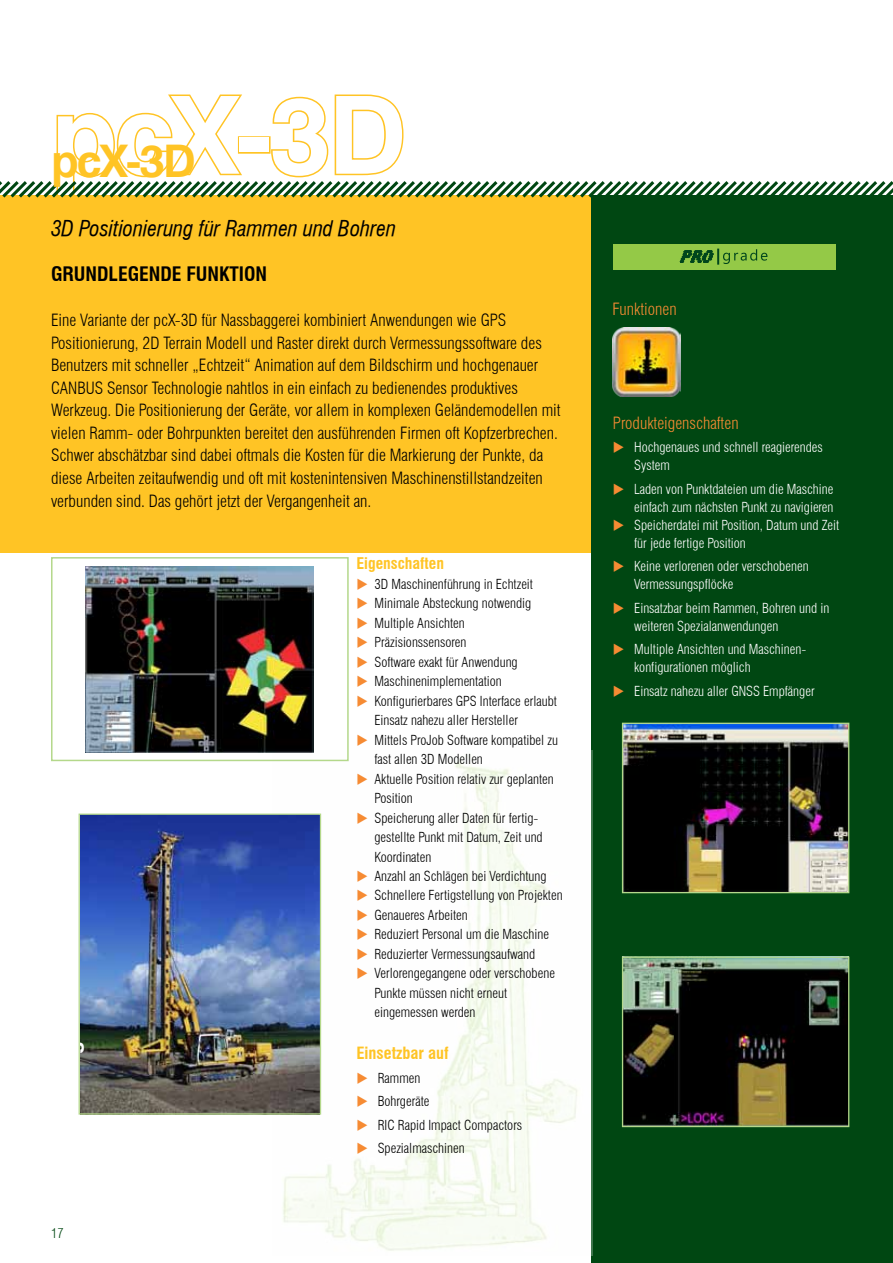
<style>
.page{position:relative;width:893px;height:1263px;background:#fff}
.page>*{position:absolute;margin:0;border:0;box-sizing:border-box;transform-origin:0 0}
.t1{font:700 108px "Swiss 721 BT";color:#fff}
.t2{font:700 45px "Swiss 721 BT";color:#ffc425}
.t3{font:21px "Swiss 721 Condensed Italic BT";color:#000}
.t4{font:700 condensed 19.5px "Swiss 721 BT";color:#000}
.t5{font:300 condensed 16.5px/22.5px "Swiss 721 BT";color:#000}
.t6{font:300 condensed 16.5px "Swiss 721 BT";color:#f68b33}
.t7{font:700 condensed 16.5px "Swiss 721 BT";color:#ffc425}
.t8{font:700 condensed 15.75px "Swiss 721 BT";color:#ffc425}
.t9{font:300 condensed 13.5px/19.5px "Swiss 721 BT";color:#000}
.t10{font:300 condensed 13.5px/18px "Swiss 721 BT";color:#fff}
.t11{font:300 condensed 13.5px "Swiss 721 BT";color:#004712}
.s1{color:#f68b33}
</style>
<div class="page">
<div style="left:0;top:196px;width:623px;height:357px;background:#ffc425"></div>
<div style="left:591px;top:196px;width:302px;height:1067px;background:#004712"></div>
<img style="left:272px;top:751px;width:321px;height:504px">
<img style="left:81px;top:815px;width:238px;height:297px">
<svg style="left:0;top:94px;width:893px;height:104px"></svg>
<div style="left:613px;top:244px;width:222px;height:25px;background:#94c947"></div>
<svg style="left:680px;top:249px;width:87px;height:16px"></svg>
<img style="left:612px;top:328px;width:68px;height:68px">
<div style="left:51px;top:557px;width:298px;height:204px;border:2px solid #b4d88b"></div>
<img style="left:86px;top:566px;width:228px;height:186px">
<img style="left:624px;top:725px;width:223px;height:166px">
<div style="left:622px;top:723px;width:227px;height:170px;border:1px solid #b4d88b"></div>
<img style="left:624px;top:958px;width:223px;height:167px">
<div style="left:622px;top:956px;width:227px;height:171px;border:1px solid #b4d88b"></div>
<div style="left:79px;top:813px;width:242px;height:301px;border:1px solid #b4d88b"></div>
<svg style="left:368px;top:900px;width:14px;height:1px"></svg>
<svg style="left:368px;top:920px;width:14px;height:1px"></svg>
<svg style="left:368px;top:939px;width:14px;height:1px"></svg>
<svg style="left:368px;top:959px;width:14px;height:1px"></svg>
<svg style="left:368px;top:978px;width:14px;height:1px"></svg>
<h1 class="t1" style="left:51px;top:70px;width:357px">pcX-3D</h1>
<h2 class="t2" style="left:51px;top:134px;width:146px">pcX-3D</h2>
<h3 class="t3" style="left:51px;top:216px;width:346px">3D Positionierung für Rammen und Bohren</h3>
<h3 class="t4" style="left:51px;top:263px;width:218px">GRUNDLEGENDE FUNKTION</h3>
<p class="t5" style="left:51px;top:309px;width:511px">Eine Variante der pcX-3D für Nassbaggerei kombiniert Anwendungen wie GPS Positionierung, 2D Terrain Modell und Raster direkt durch Vermessungssoftware des Benutzers mit schneller „Echtzeit“ Animation auf dem Bildschirm und hochgenauer CANBUS Sensor Technologie nahtlos in ein einfach zu bedienendes produktives Werkzeug. Die Positionierung der Geräte, vor allem in komplexen Geländemodellen mit vielen Ramm- oder Bohrpunkten bereitet den ausführenden Firmen oft Kopfzerbrechen.<br>Schwer abschätzbar sind dabei oftmals die Kosten für die Markierung der Punkte, da diese Arbeiten zeitaufwendig und oft mit kostenintensiven Maschinenstillstandzeiten verbunden sind. Das gehört jetzt der Vergangenheit an.</p>
<p class="t11" style="left:51px;top:1225px;width:14px">17</p>
<p class="t8" style="left:356px;top:554px;width:89px">Eigenschaften</p>
<p class="t9" style="left:356px;top:574px;width:178px"><span class="s1">◆</span> 3D Maschinenführung in Echtzeit</p>
<p class="t9" style="left:356px;top:593px;width:176px"><span class="s1">◆</span> Minimale Absteckung notwendig</p>
<p class="t9" style="left:356px;top:613px;width:110px"><span class="s1">◆</span> Multiple Ansichten</p>
<p class="t9" style="left:356px;top:632px;width:112px"><span class="s1">◆</span> Präzisionssensoren</p>
<p class="t9" style="left:356px;top:652px;width:163px"><span class="s1">◆</span> Software exakt für Anwendung</p>
<p class="t9" style="left:356px;top:671px;width:147px"><span class="s1">◆</span> Maschinenimplementation</p>
<p class="t9" style="left:374px;top:691px;width:184px;text-indent:-18px"><span class="s1">◆</span> Konfigurierbares GPS Interface erlaubt<br>Einsatz nahezu aller Hersteller</p>
<p class="t9" style="left:374px;top:730px;width:185px;text-indent:-18px"><span class="s1">◆</span> Mittels ProJob Software kompatibel zu fast allen 3D Modellen</p>
<p class="t9" style="left:374px;top:769px;width:181px;text-indent:-18px"><span class="s1">◆</span> Aktuelle Position relativ zur geplanten<br>Position</p>
<p class="t9" style="left:374px;top:808px;width:170px;text-indent:-18px"><span class="s1">◆</span> Speicherung aller Daten für fertig&shy;gestellte Punkt mit Datum, Zeit und<br>Koordinaten</p>
<p class="t9" style="left:356px;top:866px;width:192px"><span class="s1">◆</span> Anzahl an Schlägen bei Verdichtung</p>
<p class="t9" style="left:356px;top:886px;width:208px"><span class="s1">◆</span> Schnellere Fertigstellung von Projekten</p>
<p class="t9" style="left:356px;top:905px;width:113px"><span class="s1">◆</span> Genaueres Arbeiten</p>
<p class="t9" style="left:356px;top:925px;width:194px"><span class="s1">◆</span> Reduziert Personal um die Maschine</p>
<p class="t9" style="left:356px;top:944px;width:180px"><span class="s1">◆</span> Reduzierter Vermessungsaufwand</p>
<p class="t9" style="left:374px;top:964px;width:182px;text-indent:-18px"><span class="s1">◆</span> Verlorengegangene oder verschobene<br>Punkte müssen nicht erneut eingemessen werden</p>
<p class="t7" style="left:356px;top:1043px;width:94px">Einsetzbar auf</p>
<p class="t9" style="left:356px;top:1068px;width:65px"><span class="s1">◆</span> Rammen</p>
<p class="t9" style="left:356px;top:1091px;width:74px"><span class="s1">◆</span> Bohrgeräte</p>
<p class="t9" style="left:356px;top:1115px;width:167px"><span class="s1">◆</span> RIC Rapid Impact Compactors</p>
<p class="t9" style="left:356px;top:1138px;width:110px"><span class="s1">◆</span> Spezialmaschinen</p>
<p class="t6" style="left:612px;top:299px;width:66px">Funktionen</p>
<p class="t6" style="left:613px;top:413px;width:127px">Produkteigenschaften</p>
<p class="t10" style="left:634px;top:438px;width:190px;text-indent:-21px"><span class="s1">◆</span> Hochgenaues und schnell reagierendes<br>System</p>
<p class="t10" style="left:613px;top:480px;width:222px;text-align:right"><span class="s1">◆</span> Laden von Punktdateien um die Maschine einfach zum nächsten Punkt zu navigieren</p>
<p class="t10" style="left:634px;top:516px;width:207px;text-indent:-21px"><span class="s1">◆</span> Speicherdatei mit Position, Datum und Zeit für jede fertige Position</p>
<p class="t10" style="left:634px;top:557px;width:176px;text-indent:-21px"><span class="s1">◆</span> Keine verlorenen oder verschobenen<br>Vermessungspflöcke</p>
<p class="t10" style="left:634px;top:599px;width:197px;text-indent:-21px"><span class="s1">◆</span> Einsatzbar beim Rammen, Bohren und in weiteren Spezialanwendungen</p>
<p class="t10" style="left:634px;top:640px;width:173px;text-indent:-21px"><span class="s1">◆</span> Multiple Ansichten und Maschinen&shy;konfigurationen möglich</p>
<p class="t10" style="left:613px;top:682px;width:203px"><span class="s1">◆</span> Einsatz nahezu aller GNSS Empfänger</p>
</div>
